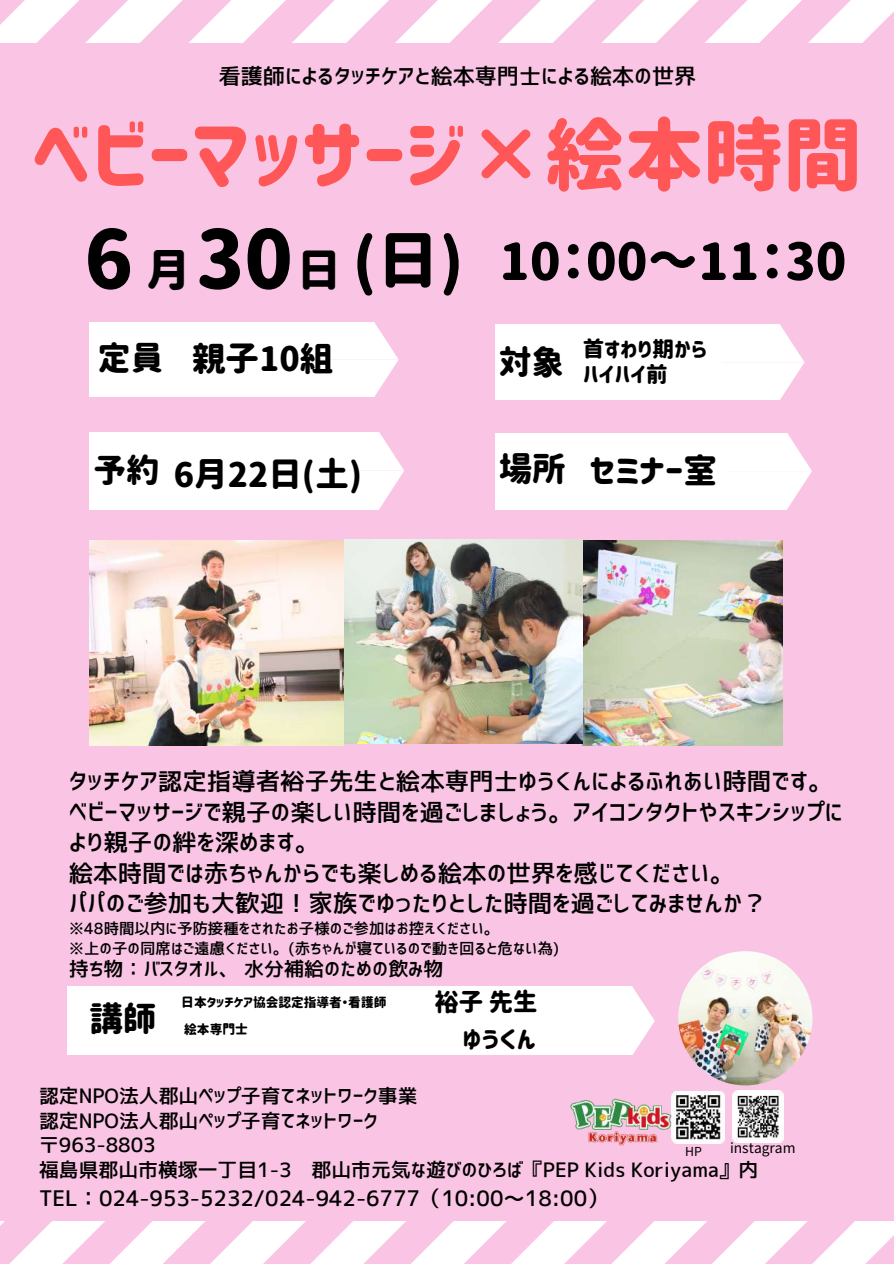
<style>
.page{position:relative;width:894px;height:1264px;background:#fff}
.page>*{position:absolute;margin:0;border:0;box-sizing:border-box;transform-origin:0 0}
.t1{font:79.05px "Corporate Logo Rounded";color:#ff5757}
.t2{font:50.55px "Corporate Logo Rounded";color:#000}
.t3{font:33.45px "Corporate Logo Rounded";color:#000}
.t4{font:32.7px "Corporate Logo Rounded";color:#000}
.t5{font:24.45px/30.3px "Corporate Logo Medium";color:#000}
.t6{font:24.45px "Corporate Logo Rounded";color:#000}
.t7{font:22.05px "Corporate Logo Medium";color:#000}
.t8{font:21.45px/25.8px "Corporate Logo Rounded";color:#000}
.t9{font:21.3px "Corporate Logo Medium";color:#000}
.t10{font:19.95px "Corporate Logo Medium";color:#000}
.t11{font:19.8px/24.8px "Corporate Logo Medium";color:#000}
.t12{font:15.45px/19.2px "Corporate Logo Medium";color:#000}
.t13{font:13.8px "irohakaku C";color:#000}
.t14{font:12.75px "Corporate Logo Rounded";color:#000}
.t15{font:12.3px "irohakaku C";color:#000}
.s1{font-size:79.95px}
.s2{font-size:61.8px}
</style>
<div class="page">
<div style="left:0;top:0;width:893px;height:1263px;background:#fac5e4"></div>
<svg style="left:0;top:0;width:893px;height:43px"></svg>
<svg style="left:0;top:1221px;width:893px;height:42px"></svg>
<div style="left:90px;top:322px;width:226px;height:75px;background:#fff"></div>
<svg style="left:316px;top:322px;width:82px;height:75px;background:#fef6fb"></svg>
<div style="left:495px;top:325px;width:226px;height:74px;background:#fff"></div>
<svg style="left:721px;top:325px;width:83px;height:74px;background:#fef6fb"></svg>
<div style="left:90px;top:433px;width:230px;height:76px;background:#fff"></div>
<svg style="left:320px;top:433px;width:84px;height:76px;background:#fef6fb"></svg>
<div style="left:495px;top:433px;width:232px;height:77px;background:#fff"></div>
<svg style="left:727px;top:433px;width:84px;height:77px;background:#fef6fb"></svg>
<div style="left:68px;top:986px;width:421px;height:68px;background:#fff"></div>
<div style="left:489px;top:986px;width:165px;height:68px;background:#fff"></div>
<img style="left:671px;top:1091px;width:53px;height:52px">
<img style="left:732px;top:1090px;width:51px;height:52px">
<img style="left:89px;top:539px;width:692px;height:206px">
<img style="left:678px;top:951px;width:134px;height:134px;border-radius:50%">
<img style="left:570px;top:1098px;width:101px;height:47px">
<p class="t7" style="left:219px;top:65px;width:479px">看護師によるタッチケアと絵本専門士による絵本の世界</p>
<h1 class="t1" style="left:32px;top:116px;width:831px">ベビーマッサージ×絵本時間</h1>
<h2 class="t2" style="left:84px;top:236px;width:763px"><span class="s1">6</span> <sub>月</sub><span class="s1">30</span><sub>日</sub> <span class="s2">(日)</span> 10：00～11：30</h2>
<h3 class="t3" style="left:192px;top:342px;width:143px">親子10組</h3>
<p class="t8" style="left:582px;top:336px;width:126px">首すわり期からハイハイ前</p>
<h3 class="t4" style="left:98px;top:342px;width:67px">定員</h3>
<h3 class="t4" style="left:498px;top:346px;width:67px">対象</h3>
<h3 class="t4" style="left:94px;top:454px;width:67px">予約</h3>
<h3 class="t3" style="left:498px;top:454px;width:220px">場所 セミナー室</h3>
<h3 class="t3" style="left:174px;top:458px;width:190px">6月22日(土)</h3>
<p class="t5" style="left:69px;top:766px;width:775px">タッチケア認定指導者裕子先生と絵本専門士ゆうくんによるふれあい時間です。ベビーマッサージで親子の楽しい時間を過ごしましょう。アイコンタクトやスキンシップにより親子の絆を深めます。<br>絵本時間では赤ちゃんからでも楽しめる絵本の世界を感じてください。<br>パパのご参加も大歓迎！家族でゆったりとした時間を過ごしてみませんか？</p>
<p class="t12" style="left:69px;top:919px;width:492px">※48時間以内に予防接種をされたお子様のご参加はお控えください。<br>※上の子の同席はご遠慮ください。(赤ちゃんが寝ているので動き回ると危ない為)</p>
<p class="t10" style="left:69px;top:958px;width:376px">持ち物：バスタオル、水分補給のための飲み物</p>
<h3 class="t3" style="left:89px;top:1002px;width:68px">講師</h3>
<p class="t14" style="left:181px;top:996px;width:206px">日本タッチケア協会認定指導者・看護師</p>
<p class="t6" style="left:434px;top:989px;width:105px">裕子先生</p>
<p class="t14" style="left:184px;top:1022px;width:65px">絵本専門士</p>
<p class="t6" style="left:462px;top:1026px;width:74px">ゆうくん</p>
<p class="t11" style="left:39px;top:1083px;width:720px">認定NPO法人郡山ペップ子育てネットワーク事業<br>認定NPO法人郡山ペップ子育てネットワーク<br>〒963-8803<br>福島県郡山市横塚一丁目1-3 郡山市元気な遊びのひろば『PEP Kids Koriyama』内</p>
<p class="t9" style="left:39px;top:1187px;width:571px">TEL：024-953-5232/024-942-6777（10:00～18:00）</p>
<p class="t15" style="left:684px;top:1142px;width:18px">HP</p>
<p class="t13" style="left:729px;top:1137px;width:67px">instagram</p>
</div>
